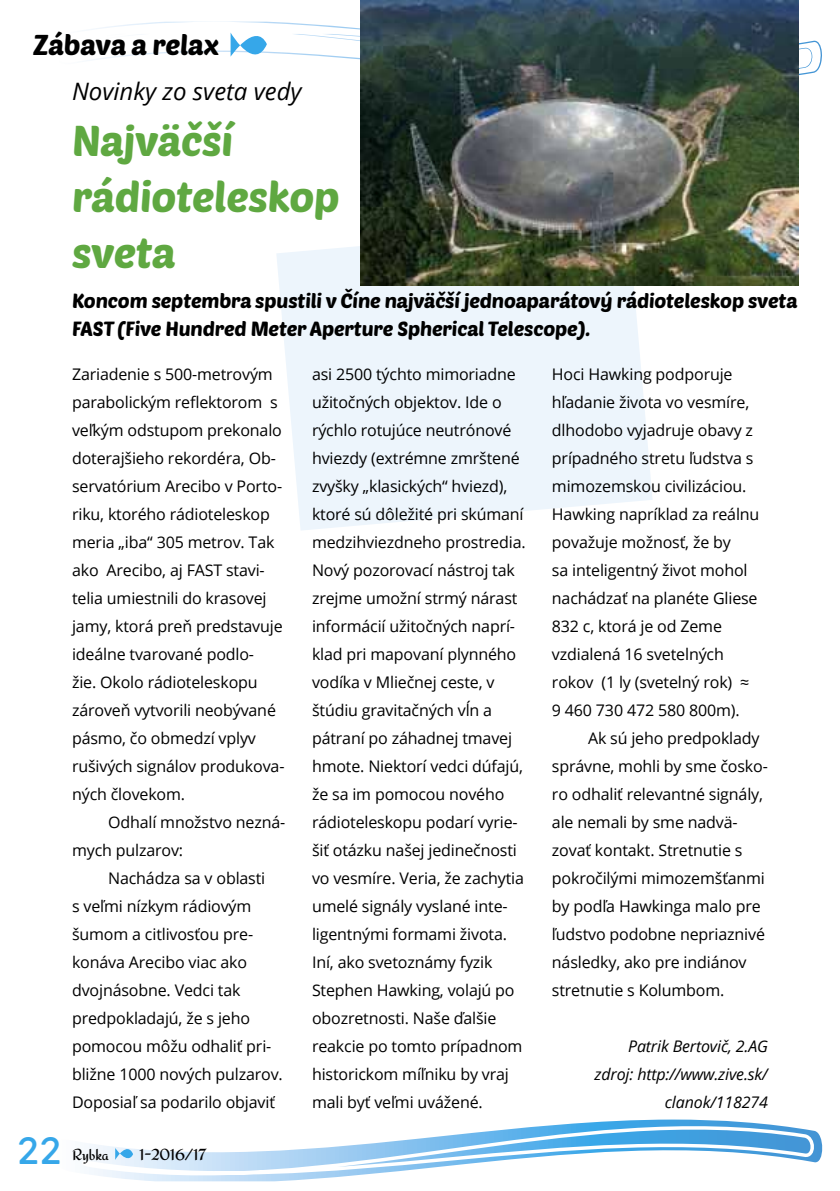
<style>
.page{position:relative;width:840px;height:1191px;background:#fff}
.page>*{position:absolute;margin:0;border:0;box-sizing:border-box;transform-origin:0 0}
.t1{font:42px/56px "Poetsen One";letter-spacing:-.01em;color:#5fa841}
.t2{font:700 36px "Gravity";color:#36a7e9}
.t3{font:28px "Poetsen One";letter-spacing:-.01em;color:#000}
.t4{font:italic 24px "Open Sans";color:#000}
.t5{font:20px/28px "Poetsen One";letter-spacing:-.01em;color:#000}
.t6{font:16px/28px "Open Sans";letter-spacing:-.01em;color:#000}
.t7{font:italic 16px/28px "Open Sans";letter-spacing:-.01em;color:#000;text-align:right}
.t8{font:16px "Redressed";letter-spacing:-.01em;color:#000}
</style>
<div class="page">
<svg style="left:89px;top:1119px;width:729px;height:63px"></svg>
<svg style="left:276px;top:246px;width:376px;height:284px;background:#eef5fb"></svg>
<svg style="left:101px;top:20px;width:711px;height:56px"></svg>
<svg style="left:115px;top:1141px;width:18px;height:25px"></svg>
<img style="left:360px;top:0;width:438px;height:285px">
<h3 class="t3" style="left:33px;top:27px;width:188px">Zábava a relax</h3>
<h3 class="t4" style="left:72px;top:75px;width:231px">Novinky zo sveta vedy</h3>
<h1 class="t1" style="left:72px;top:111px;width:269px">Najväčší rádioteleskop sveta</h1>
<p class="t5" style="left:72px;top:286px;width:726px">Koncom septembra spustili v Číne najväčší jednoaparátový rádioteleskop sveta<br>FAST (Five Hundred Meter Aperture Spherical Telescope).</p>
<h2 class="t2" style="left:17px;top:1129px;width:46px">22</h2>
<p class="t6" style="left:72px;top:360px;width:214px">Zariadenie s 500-metrovým parabolickým reflektorom s veľkým odstupom prekonalo doterajšieho rekordéra, Ob&shy;servatórium Arecibo v Porto&shy;riku, ktorého rádioteleskop meria „iba“ 305 metrov. Tak ako Arecibo, aj FAST stavi&shy;telia umiestnili do krasovej jamy, ktorá preň predstavuje ideálne tvarované podlo-<br>žie. Okolo rádioteleskopu zároveň vytvorili neobývané pásmo, čo obmedzí vplyv rušivých signálov produkova&shy;ných človekom.</p>
<p class="t6" style="left:72px;top:808px;width:215px;text-indent:36px">Odhalí množstvo nezná&shy;mych pulzarov:</p>
<p class="t6" style="left:72px;top:864px;width:212px;text-indent:36px">Nachádza sa v oblasti<br>s veľmi nízkym rádiovým šumom a citlivosťou pre&shy;konáva Arecibo viac ako dvojnásobne. Vedci tak predpokladajú, že s jeho pomocou môžu odhaliť pri&shy;bližne 1000 nových pulzarov.<br>Doposiaľ sa podarilo objaviť</p>
<p class="t8" style="left:72px;top:1141px;width:38px">Rybka</p>
<p class="t8" style="left:139px;top:1141px;width:68px">1-2016/17</p>
<p class="t6" style="left:312px;top:360px;width:215px">asi 2500 týchto mimoriadne užitočných objektov. Ide o rýchlo rotujúce neutrónové hviezdy (extrémne zmrštené zvyšky „klasických“ hviezd), ktoré sú dôležité pri skúmaní medzihviezdneho prostredia.<br>Nový pozorovací nástroj tak zrejme umožní strmý nárast informácií užitočných naprí&shy;klad pri mapovaní plynného vodíka v Mliečnej ceste, v štúdiu gravitačných vĺn a pátraní po záhadnej tmavej hmote. Niektorí vedci dúfajú, že sa im pomocou nového rádioteleskopu podarí vyrie&shy;šiť otázku našej jedinečnosti vo vesmíre. Veria, že zachytia umelé signály vyslané inte&shy;ligentnými formami života.<br>Iní, ako svetoznámy fyzik<br>Stephen Hawking, volajú po obozretnosti. Naše ďalšie reakcie po tomto prípadnom historickom míľniku by vraj mali byť veľmi uvážené.</p>
<p class="t6" style="left:551px;top:360px;width:209px">Hoci Hawking podporuje hľadanie života vo vesmíre, dlhodobo vyjadruje obavy z prípadného stretu ľudstva s mimozemskou civilizáciou.<br>Hawking napríklad za reálnu považuje možnosť, že by<br>sa inteligentný život mohol nachádzať na planéte Gliese<br>832 c, ktorá je od Zeme vzdialená 16 svetelných rokov (1 ly (svetelný rok) ≈<br>9 460 730 472 580 800m).</p>
<p class="t6" style="left:551px;top:724px;width:217px;text-indent:36px">Ak sú jeho predpoklady správne, mohli by sme čosko&shy;ro odhaliť relevantné signály, ale nemali by sme nadvä&shy;zovať kontakt. Stretnutie s pokročilými mimozemšťanmi by podľa Hawkinga malo pre ľudstvo podobne nepriaznivé následky, ako pre indiánov stretnutie s Kolumbom.</p>
<p class="t7" style="left:594px;top:1032px;width:175px">Patrik Bertovič, 2.AG zdroj: http://www.zive.sk/ clanok/118274</p>
</div>
